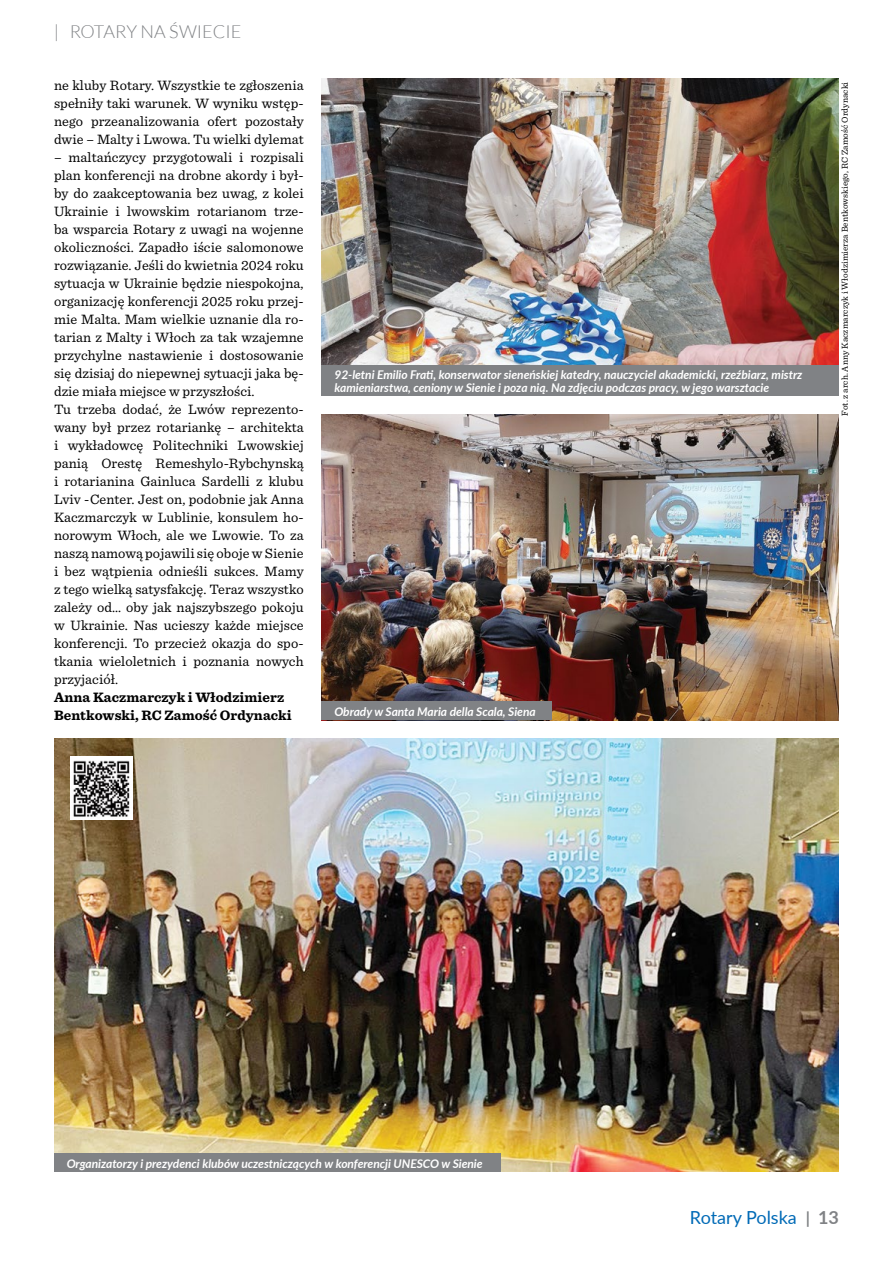
<style>
.page{position:relative;width:893px;height:1263px;background:#fff}
.page>*{position:absolute;margin:0;border:0;box-sizing:border-box;transform-origin:0 0}
.t1{font:300 18px "Lato";color:#808285}
.t2{font:18px "Lato";color:#006ab6}
.t3{font:14.25px/18px "Sentinel";letter-spacing:.005em;color:#000;text-align:justify}
.t4{font:700 14.25px/18px "Sentinel";letter-spacing:.005em;color:#000}
.t5{font:italic 700 12px/13.5px "Lato";letter-spacing:-.005em;color:#fff}
.t6{font:9px "Sentinel";letter-spacing:.01em;color:#000}
.s1{font-weight:700;font-size:16.5px;color:#808285}
.s2{font-weight:700;color:#808285}
</style>
<div class="page">
<img style="left:322px;top:79px;width:517px;height:286px">
<img style="left:322px;top:414px;width:517px;height:306px">
<img style="left:54px;top:738px;width:785px;height:434px">
<div style="left:322px;top:702px;width:230px;height:18px;background:#808285"></div>
<div style="left:54px;top:1153px;width:447px;height:19px;background:#808285"></div>
<div style="left:322px;top:365px;width:517px;height:31px;background:#808285"></div>
<img style="left:70px;top:756px;width:63px;height:64px">
<p class="t1" style="left:54px;top:22px;width:189px">| ROTARY NA ŚWIECIE</p>
<p class="t3" style="left:54px;top:75px;width:251px">ne kluby Rotary. Wszystkie te zgłoszenia spełniły taki warunek. W wyniku wstęp&shy;nego przeanalizowania ofert pozostały dwie – Malty i Lwowa. Tu wielki dylemat</p>
<p class="t3" style="left:54px;top:147px;width:251px;text-align:left">– maltańczycy przygotowali i rozpisali plan konferencji na drobne akordy i był&shy;by do zaakceptowania bez uwag, z kolei Ukrainie i lwowskim rotarianom trze&shy;ba wsparcia Rotary z uwagi na wojenne okoliczności. Zapadło iście salomonowe rozwiązanie. Jeśli do kwietnia 2024 roku sytuacja w Ukrainie będzie niespokojna, organizację konferencji 2025 roku przej&shy;mie Malta. Mam wielkie uznanie dla ro&shy;tarian z Malty i Włoch za tak wzajemne przychylne nastawienie i dostosowanie się dzisiaj do niepewnej sytuacji jaka bę&shy;dzie miała miejsce w przyszłości.<br>Tu trzeba dodać, że Lwów reprezento&shy;wany był przez rotariankę – architekta i wykładowcę Politechniki Lwowskiej panią Orestę Remeshylo-Rybchynską i rotarianina Gainluca Sardelli z klubu Lviv -Center. Jest on, podobnie jak Anna Kaczmarczyk w Lublinie, konsulem ho&shy;norowym Włoch, ale we Lwowie. To za naszą namową pojawili się oboje w Sienie i bez wątpienia odnieśli sukces. Mamy z tego wielką satysfakcję. Teraz wszystko zależy od… oby jak najszybszego pokoju w Ukrainie. Nas ucieszy każde miejsce konferencji. To przecież okazja do spo&shy;tkania wieloletnich i poznania nowych przyjaciół.</p>
<p class="t4" style="left:54px;top:688px;width:239px">Anna Kaczmarczyk i Włodzimierz<br>Bentkowski, RC Zamość Ordynacki</p>
<p class="t5" style="left:334px;top:367px;width:469px">92-letni Emilio Frati, konserwator sieneńskiej katedry, nauczyciel akademicki, rzeźbiarz, mistrz kamieniarstwa, ceniony w Sienie i poza nią. Na zdjęciu podczas pracy, w jego warsztacie</p>
<p class="t5" style="left:334px;top:704px;width:203px">Obrady w Santa Maria della Scala, Siena</p>
<p class="t6" style="left:838px;top:416px;width:335px;rotate:-90deg">Fot. z arch. Anny Kaczmarczyk i Włodzimierza Bentkowskiego, RC Zamość Ordynacki</p>
<p class="t5" style="left:67px;top:1156px;width:417px">Organizatorzy i prezydenci klubów uczestniczących w konferencji UNESCO w Sienie</p>
<p class="t2" style="left:690px;top:1204px;width:150px">Rotary Polska <span class="s1">|</span> <span class="s2">13</span></p>
</div>
